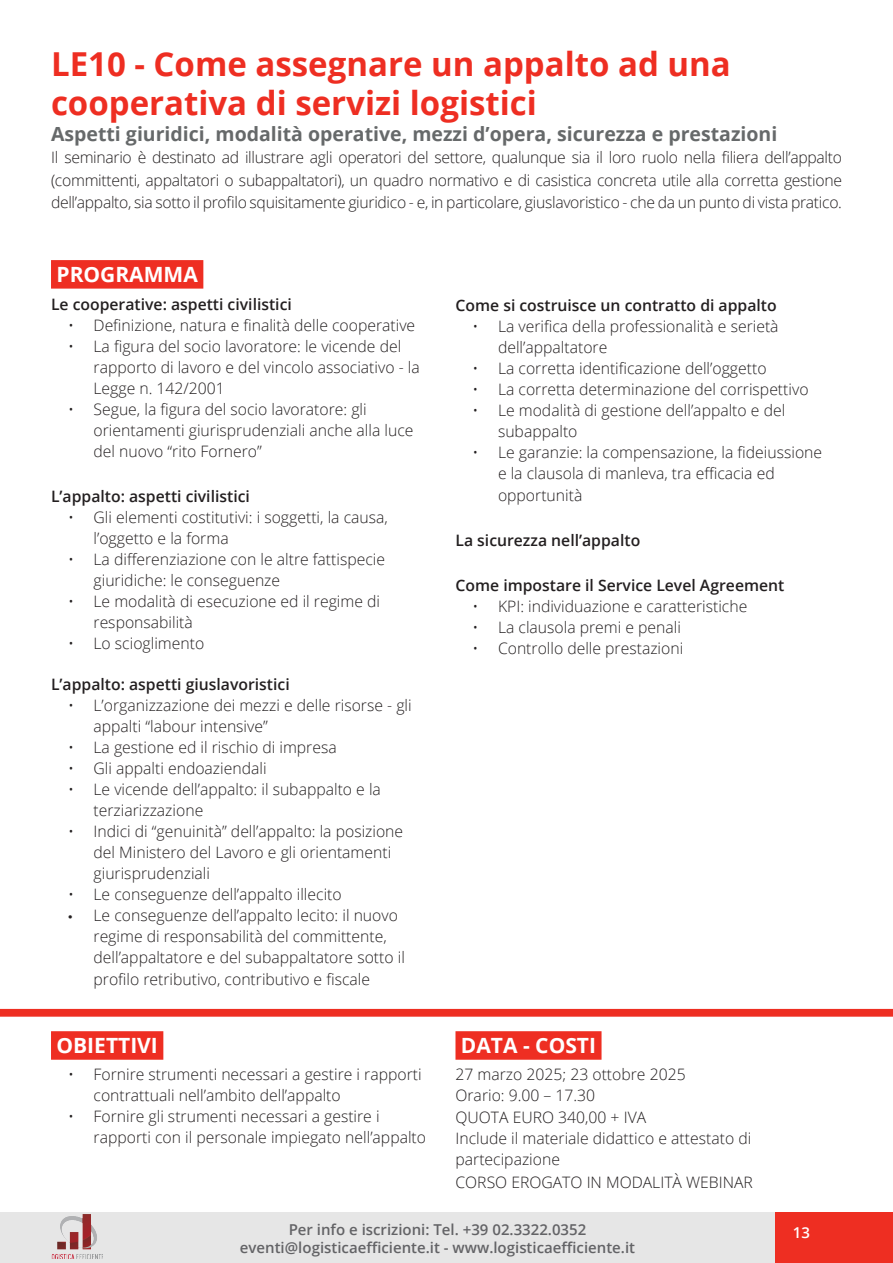
<style>
.page{position:relative;width:893px;height:1263px;background:#fff}
.page>*{position:absolute;margin:0;border:0;box-sizing:border-box;transform-origin:0 0}
.titolo_rosso{font:700 33px/39px "Open Sans";color:#ee2e22}
.Sottolineato_rosso{font:700 21px "Open Sans";color:#fff}
.titolo_grigio{font:700 19.5px "Open Sans";color:#66696a}
.paragrafo-corso{font:300 15.75px/21px "Open Sans";color:#231f20}
.t1{font:600 15.75px "Open Sans";color:#231f20}
.t2{font:600 15px/18px "Open Sans";color:#636366;text-align:center}
.t3{font:600 15px "Open Sans";color:#fff}
.s1{font-family:"Myriad Pro";font-weight:400}
</style>
<div class="page">
<div style="left:0;top:1212px;width:893px;height:51px;background:#e6e6e6"></div>
<img style="left:51px;top:1215px;width:52px;height:44px">
<div style="left:776px;top:1212px;width:117px;height:51px;background:#ee2e22"></div>
<div style="left:0;top:1010px;width:893px;height:7px;background:#ee2e22"></div>
<div style="left:0;top:1009px;width:893px;height:6px;background:#ee2e22"></div>
<div style="left:51px;top:260px;width:152px;height:29px;background:#ee2e22"></div>
<div style="left:51px;top:1031px;width:112px;height:29px;background:#ee2e22"></div>
<div style="left:455px;top:1031px;width:146px;height:29px;background:#ee2e22"></div>
<p class="titolo_rosso" style="left:51px;top:44px;width:681px">LE10 - Come assegnare un appalto ad una cooperativa di servizi logistici</p>
<p class="titolo_grigio" style="left:51px;top:120px;width:728px">Aspetti giuridici, modalità operative, mezzi d’opera, sicurezza e prestazioni</p>
<p class="paragrafo-corso" style="left:51px;top:146px;width:792px;line-height:22.5px;text-align:justify">Il seminario è destinato ad illustrare agli operatori del settore, qualunque sia il loro ruolo nella filiera dell’appalto (committenti, appaltatori o subappaltatori), un quadro normativo e di casistica concreta utile alla corretta gestione dell’appalto, sia sotto il profilo squisitamente giuridico - e, in particolare, giuslavoristico - che da un punto di vista pratico.</p>
<p class="Sottolineato_rosso" style="left:56px;top:259px;width:143px">PROGRAMMA</p>
<p class="t1" style="left:51px;top:294px;width:242px">Le cooperative: aspetti civilistici</p>
<p class="paragrafo-corso" style="left:68px;top:315px;width:349px">• Definizione, natura e finalità delle cooperative</p>
<p class="paragrafo-corso" style="left:94px;top:336px;width:328px;text-indent:-26px">• La figura del socio lavoratore: le vicende del rapporto di lavoro e del vincolo associativo - la<br>Legge n. 142/2001</p>
<p class="paragrafo-corso" style="left:94px;top:399px;width:321px;text-indent:-26px">• Segue, la figura del socio lavoratore: gli orientamenti giurisprudenziali anche alla luce del nuovo “rito Fornero”</p>
<p class="t1" style="left:51px;top:486px;width:200px">L’appalto: aspetti civilistici</p>
<p class="paragrafo-corso" style="left:94px;top:507px;width:296px;text-indent:-26px">• Gli elementi costitutivi: i soggetti, la causa, l’oggetto e la forma</p>
<p class="paragrafo-corso" style="left:94px;top:549px;width:293px;text-indent:-26px">• La differenziazione con le altre fattispecie giuridiche: le conseguenze</p>
<p class="paragrafo-corso" style="left:94px;top:591px;width:288px;text-indent:-26px">• Le modalità di esecuzione ed il regime di responsabilità</p>
<p class="paragrafo-corso" style="left:68px;top:633px;width:138px">• Lo scioglimento</p>
<p class="t1" style="left:51px;top:673px;width:240px">L’appalto: aspetti giuslavoristici</p>
<p class="paragrafo-corso" style="left:94px;top:694px;width:320px;text-indent:-26px">• L’organizzazione dei mezzi e delle risorse - gli appalti “labour intensive”</p>
<p class="paragrafo-corso" style="left:68px;top:736px;width:270px">• La gestione ed il rischio di impresa</p>
<p class="paragrafo-corso" style="left:68px;top:757px;width:200px">• Gli appalti endoaziendali</p>
<p class="paragrafo-corso" style="left:94px;top:778px;width:289px;text-indent:-26px">• Le vicende dell’appalto: il subappalto e la terziarizzazione</p>
<p class="paragrafo-corso" style="left:94px;top:820px;width:311px;text-indent:-26px">• Indici di “genuinità” dell’appalto: la posizione del Ministero del Lavoro e gli orientamenti giurisprudenziali</p>
<p class="paragrafo-corso" style="left:68px;top:883px;width:275px">• Le conseguenze dell’appalto illecito</p>
<p class="paragrafo-corso" style="left:94px;top:904px;width:313px;text-indent:-26px"><span class="s1">•</span> Le conseguenze dell’appalto lecito: il nuovo regime di responsabilità del committente, dell’appaltatore e del subappaltatore sotto il</p>
<p class="paragrafo-corso" style="left:94px;top:969px;width:278px">profilo retributivo, contributivo e fiscale</p>
<p class="Sottolineato_rosso" style="left:56px;top:1030px;width:103px">OBIETTIVI</p>
<p class="paragrafo-corso" style="left:94px;top:1063px;width:330px;text-indent:-26px">• Fornire strumenti necessari a gestire i rapporti contrattuali nell’ambito dell’appalto</p>
<p class="paragrafo-corso" style="left:94px;top:1105px;width:334px;text-indent:-26px">• Fornire gli strumenti necessari a gestire i rapporti con il personale impiegato nell’appalto</p>
<p class="t1" style="left:455px;top:294px;width:323px">Come si costruisce un contratto di appalto</p>
<p class="paragrafo-corso" style="left:498px;top:315px;width:282px;text-indent:-26px">• La verifica della professionalità e serietà dell’appaltatore</p>
<p class="paragrafo-corso" style="left:472px;top:357px;width:296px">• La corretta identificazione dell’oggetto</p>
<p class="paragrafo-corso" style="left:472px;top:378px;width:338px">• La corretta determinazione del corrispettivo</p>
<p class="paragrafo-corso" style="left:498px;top:399px;width:289px;text-indent:-26px">• Le modalità di gestione dell’appalto e del subappalto</p>
<p class="paragrafo-corso" style="left:498px;top:441px;width:326px;text-indent:-26px">• Le garanzie: la compensazione, la fideiussione e la clausola di manleva, tra efficacia ed</p>
<p class="paragrafo-corso" style="left:498px;top:485px;width:86px">opportunità</p>
<p class="t1" style="left:455px;top:530px;width:186px">La sicurezza nell’appalto</p>
<p class="t1" style="left:455px;top:575px;width:330px">Come impostare il Service Level Agreement</p>
<p class="paragrafo-corso" style="left:472px;top:596px;width:276px">• KPI: individuazione e caratteristiche</p>
<p class="paragrafo-corso" style="left:472px;top:617px;width:210px">• La clausola premi e penali</p>
<p class="paragrafo-corso" style="left:472px;top:638px;width:212px">• Controllo delle prestazioni</p>
<p class="Sottolineato_rosso" style="left:461px;top:1030px;width:137px">DATA - COSTI</p>
<p class="paragrafo-corso" style="left:455px;top:1063px;width:232px">27 marzo 2025; 23 ottobre 2025</p>
<p class="paragrafo-corso" style="left:455px;top:1084px;width:141px">Orario: 9.00 – 17.30</p>
<p class="paragrafo-corso" style="left:455px;top:1107px;width:297px">QUOTA EURO 340,00 + IVA<br>Include il materiale didattico e attestato di partecipazione</p>
<p class="paragrafo-corso" style="left:455px;top:1171px;width:299px">CORSO EROGATO IN MODALITÀ WEBINAR</p>
<p class="t2" style="left:240px;top:1220px;width:397px">Per info e iscrizioni: Tel. +39 02.3322.0352 eventi@logisticaefficiente.it - www.logisticaefficiente.it</p>
<p class="t3" style="left:793px;top:1222px;width:19px">13</p>
</div>
